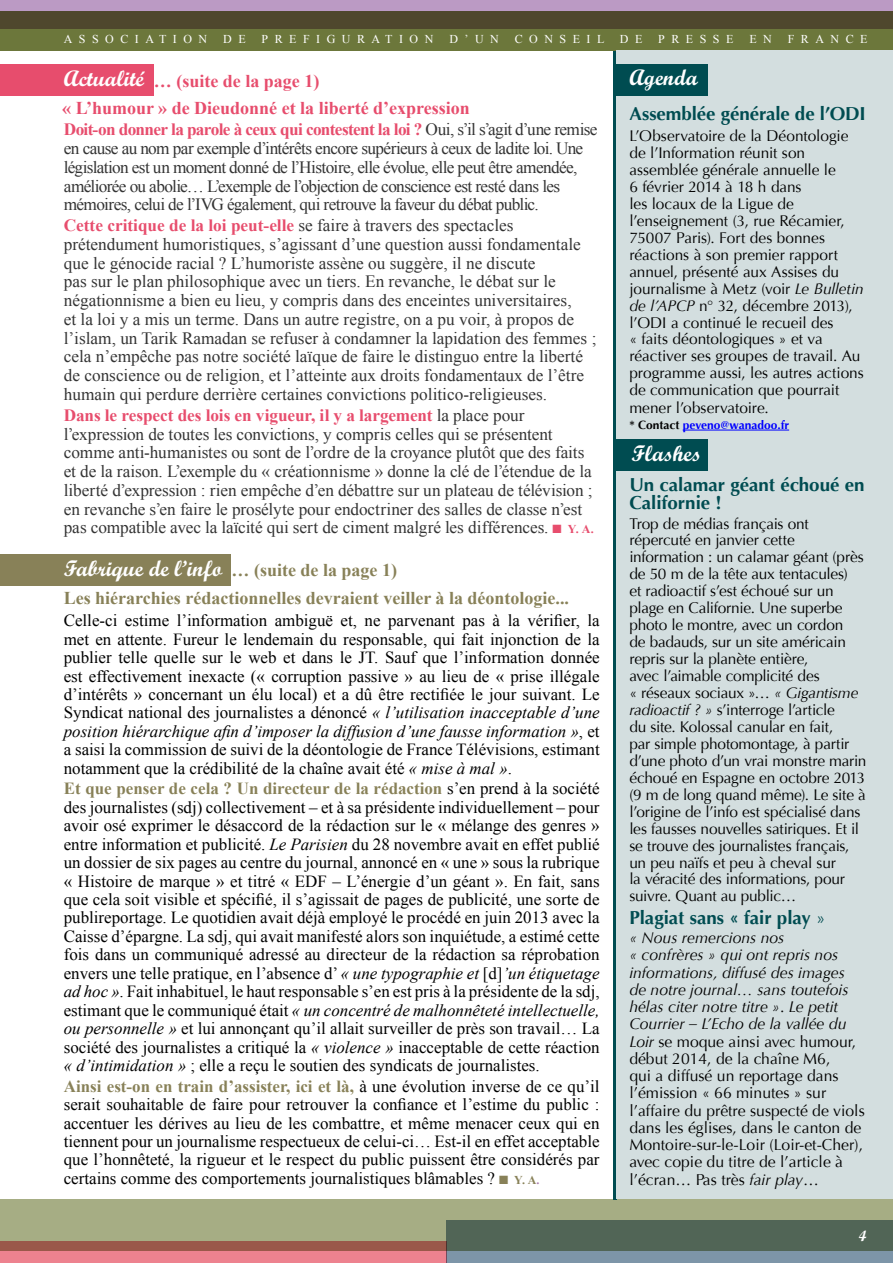
<style>
.page{position:relative;width:893px;height:1263px;background:#fff}
.page>*{position:absolute;margin:0;border:0;box-sizing:border-box;transform-origin:0 0}
.t1{font:700 22.5px "Script";color:#fff}
.t2{font:700 18.75px/18px "Optima";color:#004c51}
.t3{font:700 18px "Times New Roman";color:#888158}
.t4{font:700 18px "Times New Roman";color:#e74d6d}
.t5{font:17.25px/18.8px "Times New Roman";color:#343434}
.t6{font:17.25px/18.8px "Times New Roman";letter-spacing:-.04em;color:#343434}
.t7{font:16.95px/18.5px "Times New Roman";color:#000;text-align:justify}
.t8{font:15.75px/17.2px "Optima";color:#000}
.t9{font:15.45px/17px "Optima";letter-spacing:-.01em;color:#000}
.t10{font:700 15px "Script";color:#fff}
.t11{font:12px "Times New Roman";letter-spacing:.54em;color:#fff}
.t12{font:700 12px "Optima";color:#00f}
.s1{font-weight:700;color:#e74d6d}
.s2{color:#e74d6d}
.s3{font-weight:700;font-size:12px;color:#e74d6d}
.s4{font-style:italic}
.s5{color:#000}
.s6{font-weight:400}
.s7{font-weight:700;color:#888158}
.s8{color:#888158}
.s9{font-weight:700;font-size:12px;color:#888158}
.s10{font-weight:700;font-size:12px;color:#a778ae}
</style>
<div class="page">
<div style="left:446px;top:1220px;width:447px;height:43px;background:#7d95a8"></div>
<div style="left:0;top:1242px;width:446px;height:21px;background:#ed828f"></div>
<svg style="left:0;top:1199px;width:893px;height:51px;background:#8b9071"></svg>
<div style="left:0;top:0;width:893px;height:29px;background:#bb9ac4"></div>
<svg style="left:0;top:12px;width:893px;height:39px;background:#606236"></svg>
<svg style="left:613px;top:52px;width:4px;height:1148px;background:#316e72"></svg>
<div style="left:617px;top:51px;width:276px;height:1148px;background:#d3dedf"></div>
<div style="left:617px;top:64px;width:91px;height:32px;background:#004c51"></div>
<div style="left:0;top:64px;width:153px;height:32px;background:#e74d6d"></div>
<div style="left:617px;top:439px;width:91px;height:32px;background:#004c51"></div>
<hr style="left:683px;top:430px;width:106px;height:1px;background:#00f">
<div style="left:0;top:554px;width:230px;height:32px;background:#888158"></div>
<p class="t11" style="left:64px;top:31px;width:145px">ASSOCIATION</p>
<p class="t11" style="left:223px;top:31px;width:24px">D E</p>
<p class="t11" style="left:262px;top:31px;width:173px">PREFIGURATION</p>
<p class="t11" style="left:449px;top:31px;width:51px">D’UN</p>
<p class="t11" style="left:515px;top:31px;width:91px">CONSEIL</p>
<p class="t11" style="left:620px;top:31px;width:24px">D E</p>
<p class="t11" style="left:658px;top:31px;width:77px">PRESSE</p>
<p class="t11" style="left:749px;top:31px;width:24px">E N</p>
<p class="t11" style="left:788px;top:31px;width:81px">FRANCE</p>
<h1 class="t1" style="left:629px;top:63px;width:70px">Agenda</h1>
<h1 class="t1" style="left:64px;top:65px;width:82px">Actualité</h1>
<p class="t4" style="left:62px;top:96px;width:409px">« L’humour » de Dieudonné et la liberté d’expression</p>
<p class="t4" style="left:154px;top:68px;width:167px">… (suite de la page 1)</p>
<p class="t2" style="left:629px;top:105px;width:238px">Assemblée générale de l’ODI</p>
<p class="t6" style="left:64px;top:120px;width:535px"><span class="s1">Doit-on donner la parole à ceux qui contestent la loi ?</span> Oui, s’il s’agit d’une remise en cause au nom par exemple d’intérêts encore supérieurs à ceux de ladite loi. Une législation est un moment donné de l’Histoire, elle évolue, elle peut être amendée, améliorée ou abolie… L’exemple de l’objection de conscience est resté dans les mémoires, celui de l’IVG également, qui retrouve la faveur du débat public.</p>
<p class="t5" style="left:64px;top:216px;width:534px"><span class="s1">Cette critique de la loi peut-elle</span> se faire à travers des spectacles prétendument humoristiques, s’agissant d’une question aussi fondamentale que le génocide racial ? L’humoriste assène ou suggère, il ne discute<br>pas sur le plan philosophique avec un tiers. En revanche, le débat sur le négationnisme a bien eu lieu, y compris dans des enceintes universitaires,<br>et la loi y a mis un terme. Dans un autre registre, on a pu voir, à propos de l’islam, un Tarik Ramadan se refuser à condamner la lapidation des femmes ; cela n’empêche pas notre société laïque de faire le distinguo entre la liberté de conscience ou de religion, et l’atteinte aux droits fondamentaux de l’être humain qui perdure derrière certaines convictions politico-religieuses.</p>
<p class="t5" style="left:64px;top:405px;width:531px"><span class="s1">Dans le respect des lois en vigueur, il y a largement</span> la place pour l’expression de toutes les convictions, y compris celles qui se présentent comme anti-humanistes ou sont de l’ordre de la croyance plutôt que des faits et de la raison. L’exemple du « créationnisme » donne la clé de l’étendue de la liberté d’expression : rien empêche d’en débattre sur un plateau de télévision ; en revanche s’en faire le prosélyte pour endoctriner des salles de classe n’est pas compatible avec la laïcité qui sert de ciment malgré les différences. <span class="s2">■</span> <span class="s3">Y. A.</span></p>
<p class="t9" style="left:629px;top:128px;width:236px">L’Observatoire de la Déontologie de l’Information réunit son assemblée générale annuelle le<br>6 février 2014 à 18 h dans<br>les locaux de la Ligue de l’enseignement (3, rue Récamier,<br>75007 Paris). Fort des bonnes réactions à son premier rapport annuel, présenté aux Assises du journalisme à Metz (voir <span class="s4">Le Bulletin de l’APCP</span> n° 32, décembre 2013), l’ODI a continué le recueil des<br>« faits déontologiques » et va réactiver ses groupes de travail. Au programme aussi, les autres actions de communication que pourrait mener l’observatoire.</p>
<p class="t12" style="left:629px;top:418px;width:161px"><span class="s5">* Contact</span> peveno@wanadoo.fr</p>
<h1 class="t1" style="left:631px;top:440px;width:71px">Flashes</h1>
<p class="t2" style="left:629px;top:476px;width:237px">Un calamar géant échoué en<br>Californie !</p>
<p class="t9" style="left:629px;top:515px;width:239px">Trop de médias français ont répercuté en janvier cette information : un calamar géant (près de 50 m de la tête aux tentacules)<br>et radioactif s’est échoué sur un plage en Californie. Une superbe photo le montre, avec un cordon<br>de badauds, sur un site américain repris sur la planète entière,<br>avec l’aimable complicité des<br>« réseaux sociaux »… <span class="s4">« Gigantisme radioactif ? »</span> s’interroge l’article<br>du site. Kolossal canular en fait,<br>par simple photomontage, à partir d’une photo d’un vrai monstre marin échoué en Espagne en octobre 2013 (9 m de long quand même). Le site à l’origine de l’info est spécialisé dans les fausses nouvelles satiriques. Et il se trouve des journalistes français, un peu naïfs et peu à cheval sur<br>la véracité des informations, pour suivre. Quant au public…</p>
<p class="t2" style="left:629px;top:908px;width:198px">Plagiat sans « fair play <span class="s6">»</span></p>
<p class="t8" style="left:629px;top:929px;width:237px"><span class="s4">« Nous remercions nos<br>« confrères » qui ont repris nos informations, diffusé des images de notre journal… sans toutefois hélas citer notre titre »</span>. <span class="s4">Le petit<br>Courrier – L’Echo de la vallée du<br>Loir</span> se moque ainsi avec humour, début 2014, de la chaîne M6,<br>qui a diffusé un reportage dans l’émission « 66 minutes » sur l’affaire du prêtre suspecté de viols dans les églises, dans le canton de<br>Montoire-sur-le-Loir (Loir-et-Cher), avec copie du titre de l’article à l’écran… Pas très <span class="s4">fair play</span>…</p>
<h1 class="t1" style="left:64px;top:554px;width:160px">Fabrique de l’info</h1>
<p class="t3" style="left:232px;top:558px;width:167px">… (suite de la page 1)</p>
<p class="t3" style="left:64px;top:585px;width:507px">Les hiérarchies rédactionnelles devraient veiller à la déontologie...</p>
<p class="t7" style="left:64px;top:611px;width:537px">Celle-ci estime l’information ambiguë et, ne parvenant pas à la vérifier, la met en attente. Fureur le lendemain du responsable, qui fait injonction de la publier telle quelle sur le web et dans le JT. Sauf que l’information donnée est effectivement inexacte (« corruption passive » au lieu de « prise illégale d’intérêts » concernant un élu local) et a dû être rectifiée le jour suivant. Le Syndicat national des journalistes a dénoncé <span class="s4">« l’utilisation inacceptable d’une position hiérarchique afin d’imposer la diffusion d’une fausse information »</span>, et a saisi la commission de suivi de la déontologie de France Télévisions, estimant notamment que la crédibilité de la chaîne avait été <span class="s4">« mise à mal »</span>.</p>
<p class="t7" style="left:64px;top:779px;width:537px"><span class="s7">Et que penser de cela ? Un directeur de la rédaction</span> s’en prend à la société des journalistes (sdj) collectivement – et à sa présidente individuellement – pour avoir osé exprimer le désaccord de la rédaction sur le « mélange des genres » entre information et publicité. <span class="s4">Le Parisien</span> du 28 novembre avait en effet publié un dossier de six pages au centre du journal, annoncé en « une » sous la rubrique « Histoire de marque » et titré « EDF – L’énergie d’un géant ». En fait, sans que cela soit visible et spécifié, il s’agissait de pages de publicité, une sorte de publireportage. Le quotidien avait déjà employé le procédé en juin 2013 avec la Caisse d’épargne. La sdj, qui avait manifesté alors son inquiétude, a estimé cette fois dans un communiqué adressé au directeur de la rédaction sa réprobation envers une telle pratique, en l’absence d’ <span class="s4">« une typographie et</span> [d]<span class="s4">’un étiquetage ad hoc »</span>. Fait inhabituel, le haut responsable s’en est pris à la présidente de la sdj, estimant que le communiqué était <span class="s4">« un concentré de malhonnêteté intellectuelle, ou personnelle »</span> et lui annonçant qu’il allait surveiller de près son travail… La société des journalistes a critiqué la <span class="s4">« violence »</span> inacceptable de cette réaction <span class="s4">« d’intimidation »</span> ; elle a reçu le soutien des syndicats de journalistes.</p>
<p class="t7" style="left:64px;top:1076px;width:537px"><span class="s7">Ainsi est-on en train d’assister, ici et là,</span> à une évolution inverse de ce qu’il serait souhaitable de faire pour retrouver la confiance et l’estime du public : accentuer les dérives au lieu de les combattre, et même menacer ceux qui en tiennent pour un journalisme respectueux de celui-ci… Est-il en effet acceptable que l’honnêteté, la rigueur et le respect du public puissent être considérés par certains comme des comportements journalistiques blâmables ? <span class="s8">■</span> <span class="s9">Y. A</span><span class="s10">.</span></p>
<p class="t10" style="left:859px;top:1227px;width:9px">4</p>
</div>
